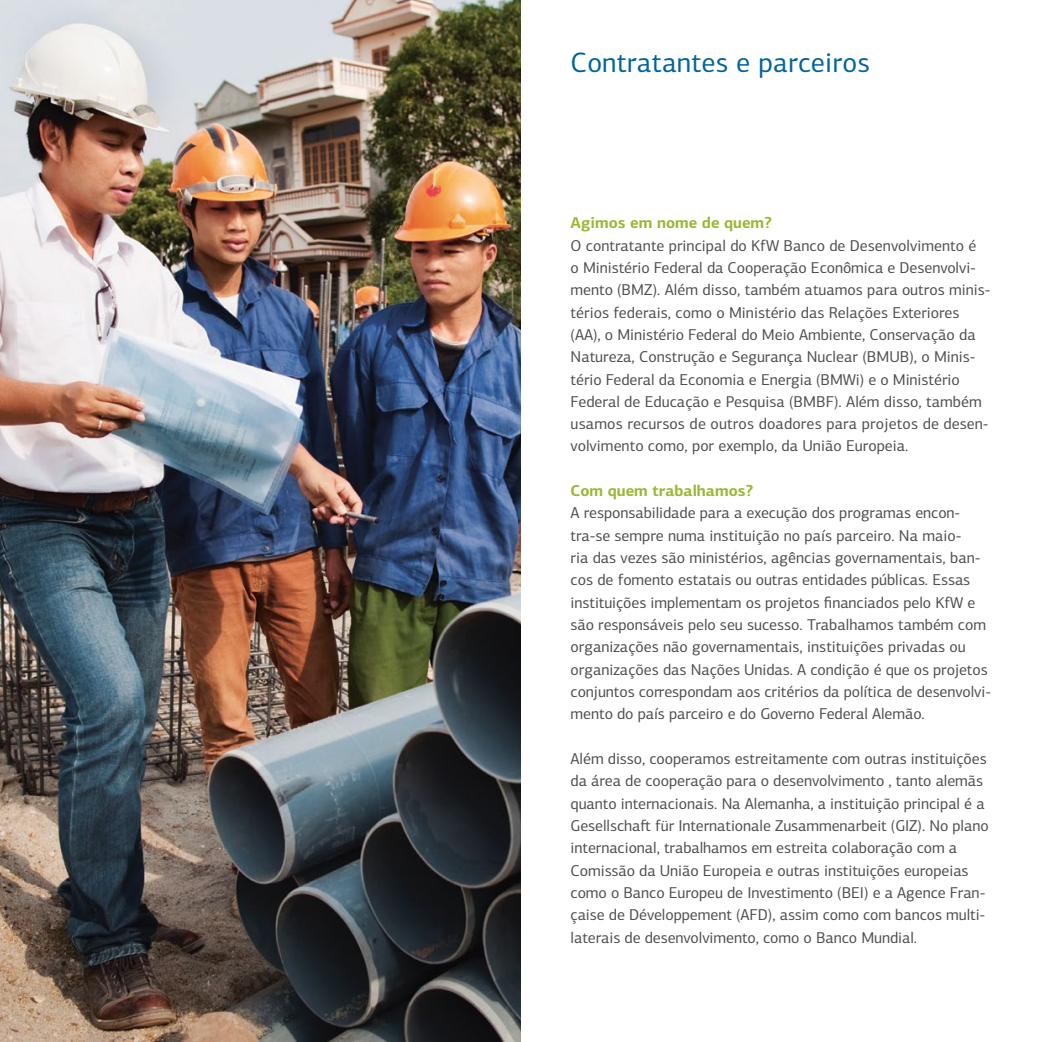
<style>
.page{position:relative;width:1042px;height:1042px;background:#fff}
.page>*{position:absolute;margin:0;border:0;box-sizing:border-box;transform-origin:0 0}
.t1{font:28px "KFW Centro Sans";letter-spacing:.005em;color:#00649a}
.t2{font:15.75px/22.4px "KFW Centro Sans";letter-spacing:-.005em;color:#4e4e4e}
.t3{font:700 15.75px "KFW Centro Sans";color:#9ab835}
</style>
<div class="page">
<img style="left:0;top:0;width:521px;height:1042px">
<h2 class="t1" style="left:570px;top:46px;width:301px">Contratantes e parceiros</h2>
<h3 class="t3" style="left:570px;top:213px;width:203px">Agimos em nome de quem?</h3>
<p class="t2" style="left:570px;top:234px;width:421px">O contratante principal do KfW Banco de Desenvolvimento é<br>o Ministério Federal da Cooperação Econômica e Desenvolvi&shy;mento (BMZ). Além disso, também atuamos para outros minis&shy;térios federais, como o Ministério das Relações Exteriores (AA), o Ministério Federal do Meio Ambiente, Conservação da Natureza, Construção e Segurança Nuclear (BMUB), o Minis&shy;tério Federal da Economia e Energia (BMWi) e o Ministério Federal de Educação e Pesquisa (BMBF). Além disso, também usamos recursos de outros doadores para projetos de desen&shy;volvimento como, por exemplo, da União Europeia.</p>
<h3 class="t3" style="left:570px;top:481px;width:184px">Com quem trabalhamos?</h3>
<p class="t2" style="left:570px;top:502px;width:422px">A responsabilidade para a execução dos programas encon&shy;tra-se sempre numa instituição no país parceiro. Na maio-<br>ria das vezes são ministérios, agências governamentais, ban&shy;cos de fomento estatais ou outras entidades públicas. Essas instituições implementam os projetos financiados pelo KfW e são responsáveis pelo seu sucesso. Trabalhamos também com organizações não governamentais, instituições privadas ou organizações das Nações Unidas. A condição é que os projetos conjuntos correspondam aos critérios da política de desenvolvi&shy;mento do país parceiro e do Governo Federal Alemão.</p>
<p class="t2" style="left:570px;top:747px;width:419px">Além disso, cooperamos estreitamente com outras instituições da área de cooperação para o desenvolvimento , tanto alemãs quanto internacionais. Na Alemanha, a instituição principal é a Gesellschaft für Internationale Zusammenarbeit (GIZ). No plano internacional, trabalhamos em estreita colaboração com a Comissão da União Europeia e outras instituições europeias como o Banco Europeu de Investimento (BEI) e a Agence Fran&shy;çaise de Développement (AFD), assim como com bancos multi&shy;laterais de desenvolvimento, como o Banco Mundial.</p>
</div>
